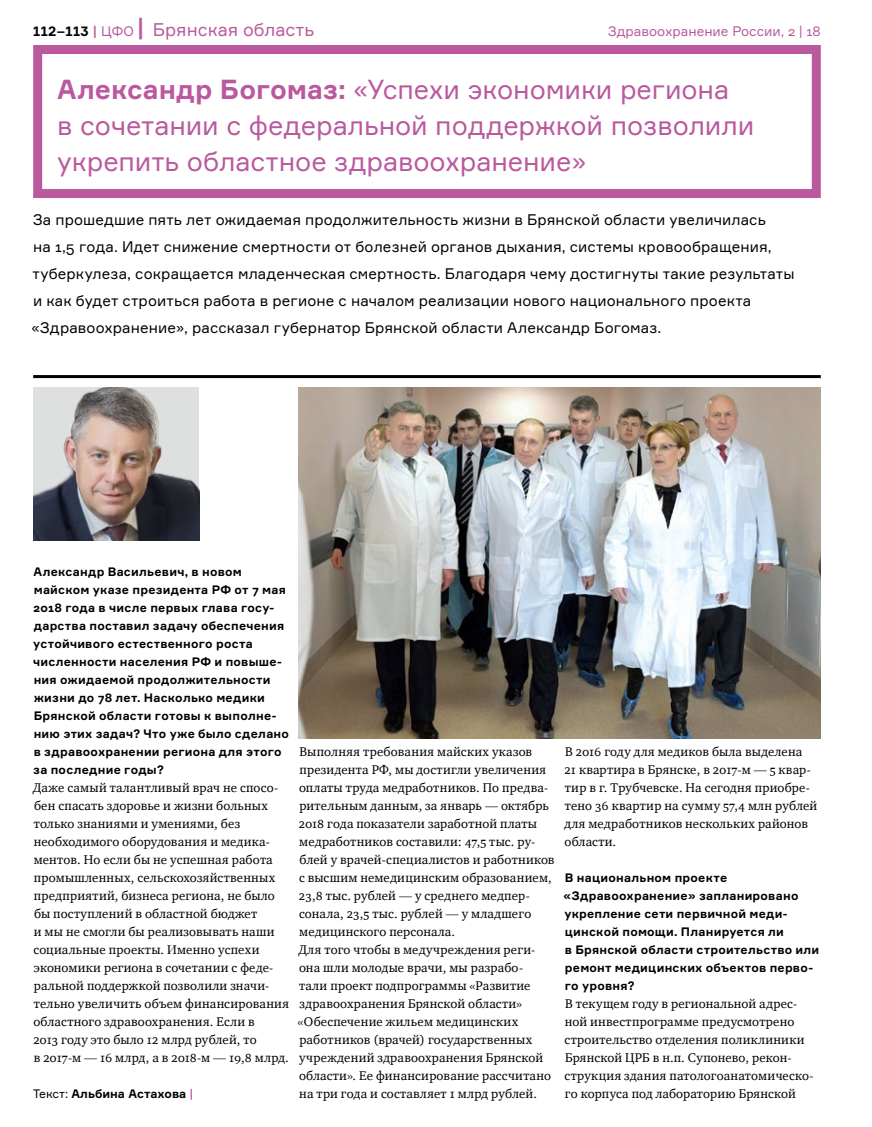
<style>
.page{position:relative;width:872px;height:1127px;background:#fff}
.page>*{position:absolute;margin:0;border:0;box-sizing:border-box;transform-origin:0 0}
.t1{font:27px/36px "Formular";letter-spacing:-.005em;color:#ba599e}
.t2{font:18px "Formular";color:#ba599e}
.t3{font:15px/27px "Formular";letter-spacing:.01em;color:#000}
.t4{font:13.5px "Formular";color:#ba599e}
.t5{font:12.9px/18px "Charter OSC";letter-spacing:.015em;color:#000}
.t6{font:700 12px/18px "Formular";letter-spacing:.02em;color:#000}
.t7{font:700 12px "Formular";color:#000}
.s1{font-weight:700;font-size:13.5px;color:#000}
.s2{font-weight:700;font-size:13.5px}
.s3{font-size:13.5px}
.s4{font-weight:700;font-size:24px}
.s5{font-weight:700}
.s6{font-weight:400}
.s7{color:#ba599e}
</style>
<div class="page">
<div style="left:33px;top:45px;width:787px;height:153px;border:9px solid #ba599e"></div>
<hr style="left:33px;top:375px;width:787px;height:3px;background:#000">
<img style="left:33px;top:387px;width:166px;height:153px">
<img style="left:299px;top:387px;width:521px;height:351px">
<h2 class="t2" style="left:33px;top:19px;width:282px"><span class="s1">112–113</span> <span class="s2">|</span> <span class="s3">ЦФО</span> <span class="s4">|</span> Брянская область</h2>
<p class="t4" style="left:608px;top:23px;width:214px">Здравоохранение России, 2 | 18</p>
<h1 class="t1" style="left:57px;top:71px;width:698px"><span class="s5">Александр Богомаз:</span> «Успехи экономики региона<br>в сочетании с федеральной поддержкой позволили укрепить областное здравоохранение»</h1>
<p class="t3" style="left:31px;top:206px;width:764px">За прошедшие пять лет ожидаемая продолжительность жизни в Брянской области увеличилась<br>на 1,5 года. Идет снижение смертности от болезней органов дыхания, системы кровообращения, туберкулеза, сокращается младенческая смертность. Благодаря чему достигнуты такие результаты и как будет строиться работа в регионе с началом реализации нового национального проекта «Здравоохранение», рассказал губернатор Брянской области Александр Богомаз.</p>
<p class="t6" style="left:33px;top:563px;width:257px">Александр Васильевич, в новом майском указе президента РФ от 7 мая 2018 года в числе первых глава госу&shy;дарства поставил задачу обеспечения устойчивого естественного роста численности населения РФ и повыше&shy;ния ожидаемой продолжительности жизни до 78 лет. Насколько медики Брянской области готовы к выполне&shy;нию этих задач? Что уже было сделано в здравоохранении региона для этого за последние годы?</p>
<p class="t5" style="left:33px;top:779px;width:258px">Даже самый талантливый врач не спосо&shy;бен спасать здоровье и жизни больных только знаниями и умениями, без необходимого оборудования и медика&shy;ментов. Но если бы не успешная работа промышленных, сельскохозяйственных предприятий, бизнеса региона, не было бы поступлений в областной бюджет<br>и мы не смогли бы реализовывать наши социальные проекты. Именно успехи экономики региона в сочетании с феде&shy;ральной поддержкой позволили значи&shy;тельно увеличить объем финансирования областного здравоохранения. Если в<br>2013 году это было 12 млрд рублей, то<br>в 2017-м — 16 млрд, а в 2018-м — 19,8 млрд.</p>
<p class="t5" style="left:298px;top:743px;width:258px">Выполняя требования майских указов президента РФ, мы достигли увеличения оплаты труда медработников. По предва&shy;рительным данным, за январь — октябрь 2018 года показатели заработной платы медработников составили: 47,5 тыс. ру&shy;блей у врачей-специалистов и работников с высшим немедицинским образованием, 23,8 тыс. рублей — у среднего медпер&shy;сонала, 23,5 тыс. рублей — у младшего медицинского персонала.<br>Для того чтобы в медучреждения реги&shy;она шли молодые врачи, мы разрабо-<br>тали проект подпрограммы «Развитие здравоохранения Брянской области» «Обеспечение жильем медицинских работников (врачей) государственных учреждений здравоохранения Брянской области». Ее финансирование рассчитано на три года и составляет 1 млрд рублей.</p>
<p class="t5" style="left:564px;top:743px;width:254px">В 2016 году для медиков была выделена<br>21 квартира в Брянске, в 2017-м — 5 квар&shy;тир в г. Трубчевске. На сегодня приобре&shy;тено 36 квартир на сумму 57,4 млн рублей для медработников нескольких районов области.</p>
<p class="t6" style="left:563px;top:869px;width:257px">В национальном проекте «Здравоохранение» запланировано укрепление сети первичной меди&shy;цинской помощи. Планируется ли<br>в Брянской области строительство или ремонт медицинских объектов перво&shy;го уровня?</p>
<p class="t5" style="left:564px;top:995px;width:250px">В текущем году в региональной адрес&shy;ной инвестпрограмме предусмотрено строительство отделения поликлиники Брянской ЦРБ в н.п. Супонево, рекон&shy;струкция здания патологоанатомическо-</p>
<p class="t7" style="left:33px;top:1086px;width:161px"><span class="s6">Текст:</span> Альбина Астахова <span class="s7">|</span></p>
<p class="t5" style="left:565px;top:1085px;width:232px">го корпуса под лабораторию Брянской</p>
</div>
